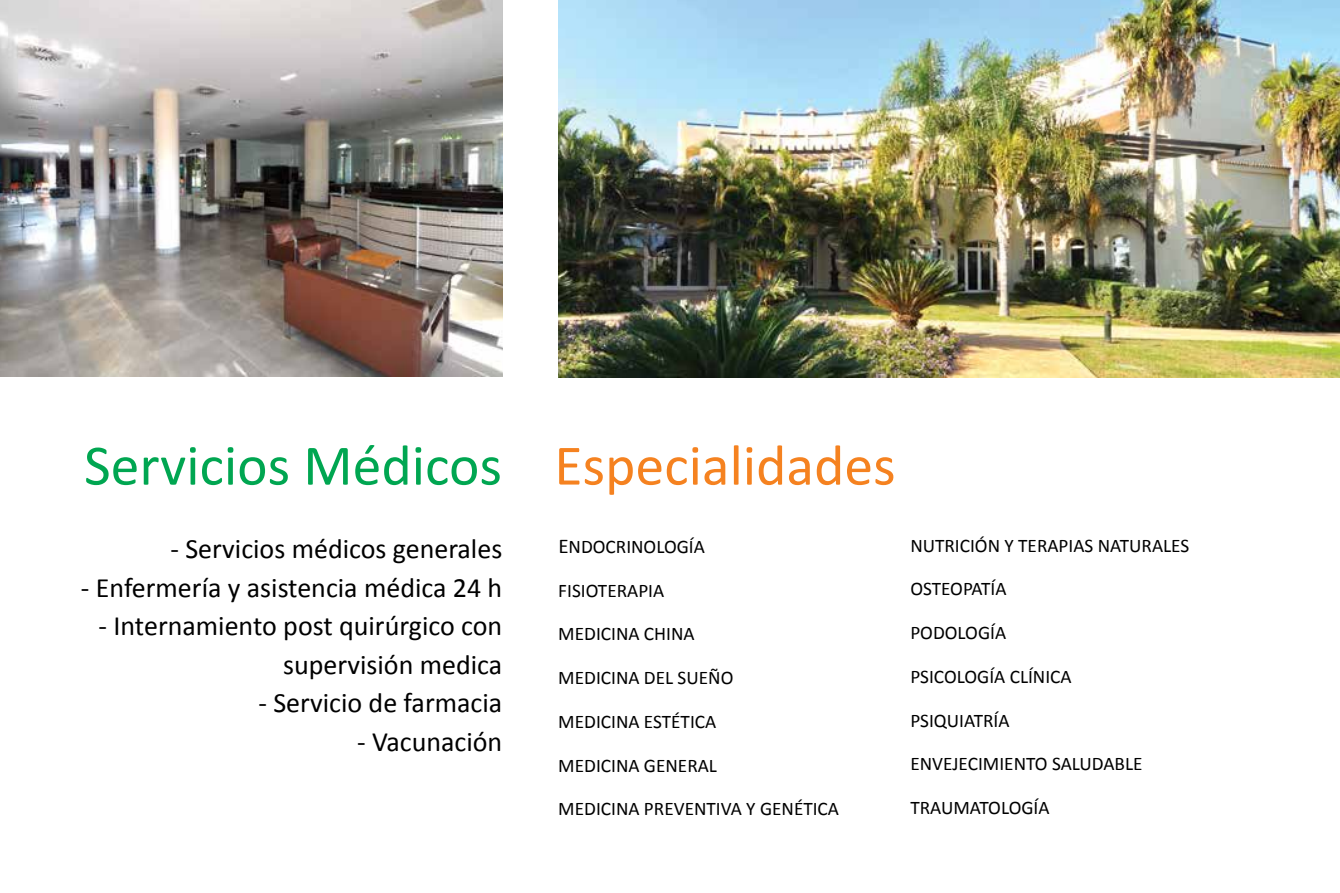
<style>
.page{position:relative;width:1340px;height:893px;background:#fff}
.page>*{position:absolute;margin:0;border:0;box-sizing:border-box;transform-origin:0 0}
.t1{font:57.75px "Calibri";color:#00a651}
.t2{font:28px/38.5px "Calibri";color:#000;text-align:right}
.t3{font:19.25px "Calibri";color:#000}
.s1{color:#f58220}
.s2{font-size:21px}
</style>
<div class="page">
<img style="left:558px;top:0;width:781px;height:377px">
<img style="left:0;top:0;width:502px;height:377px">
<h1 class="t1" style="left:84px;top:430px;width:813px">SERVICIOS MÉDICOS <span class="s1">ESPECIALIDADES</span></h1>
<h2 class="t2" style="left:170px;top:528px;width:333px">- SERVICIOS MÉDICOS GENERALES</h2>
<h2 class="t2" style="left:81px;top:567px;width:423px">- ENFERMERÍA Y ASISTENCIA MÉDICA 24 H</h2>
<h2 class="t2" style="left:98px;top:605px;width:405px">- INTERNAMIENTO POST QUIRÚRGICO CON<br>SUPERVISIÓN MEDICA</h2>
<h2 class="t2" style="left:258px;top:682px;width:245px">- SERVICIO DE FARMACIA</h2>
<h2 class="t2" style="left:357px;top:721px;width:147px">- VACUNACIÓN</h2>
<p class="t3" style="left:558px;top:535px;width:146px"><span class="s2">E</span>NDOCRINOLOGÍA</p>
<p class="t3" style="left:558px;top:578px;width:106px">FISIOTERAPIA</p>
<p class="t3" style="left:558px;top:622px;width:136px">MEDICINA CHINA</p>
<p class="t3" style="left:558px;top:666px;width:177px">MEDICINA DEL SUEÑO</p>
<p class="t3" style="left:558px;top:710px;width:148px">MEDICINA ESTÉTICA</p>
<p class="t3" style="left:558px;top:753px;width:150px">MEDICINA GENERAL</p>
<p class="t3" style="left:558px;top:797px;width:271px">MEDICINA PREVENTIVA Y GENÉTICA</p>
<p class="t3" style="left:910px;top:533px;width:252px">NUTRICIÓN Y TERAPIAS NATU RALES</p>
<p class="t3" style="left:910px;top:577px;width:11px">OSTE</p>
<p class="t3" style="left:950px;top:577px;width:56px">OPATÍA</p>
<p class="t3" style="left:910px;top:621px;width:95px">PODOLOGÍA</p>
<p class="t3" style="left:910px;top:664px;width:151px">PSICOLOGÍA CLÍNICA</p>
<p class="t3" style="left:910px;top:708px;width:99px">PSIQU IATRÍA</p>
<p class="t3" style="left:910px;top:752px;width:153px">ENVEJECIMIENTO SALU</p>
<p class="t3" style="left:1091px;top:752px;width:42px">DABLE</p>
<p class="t3" style="left:910px;top:796px;width:33px">TRAUMAT</p>
<p class="t3" style="left:988px;top:796px;width:61px">OLOGÍA</p>
</div>
